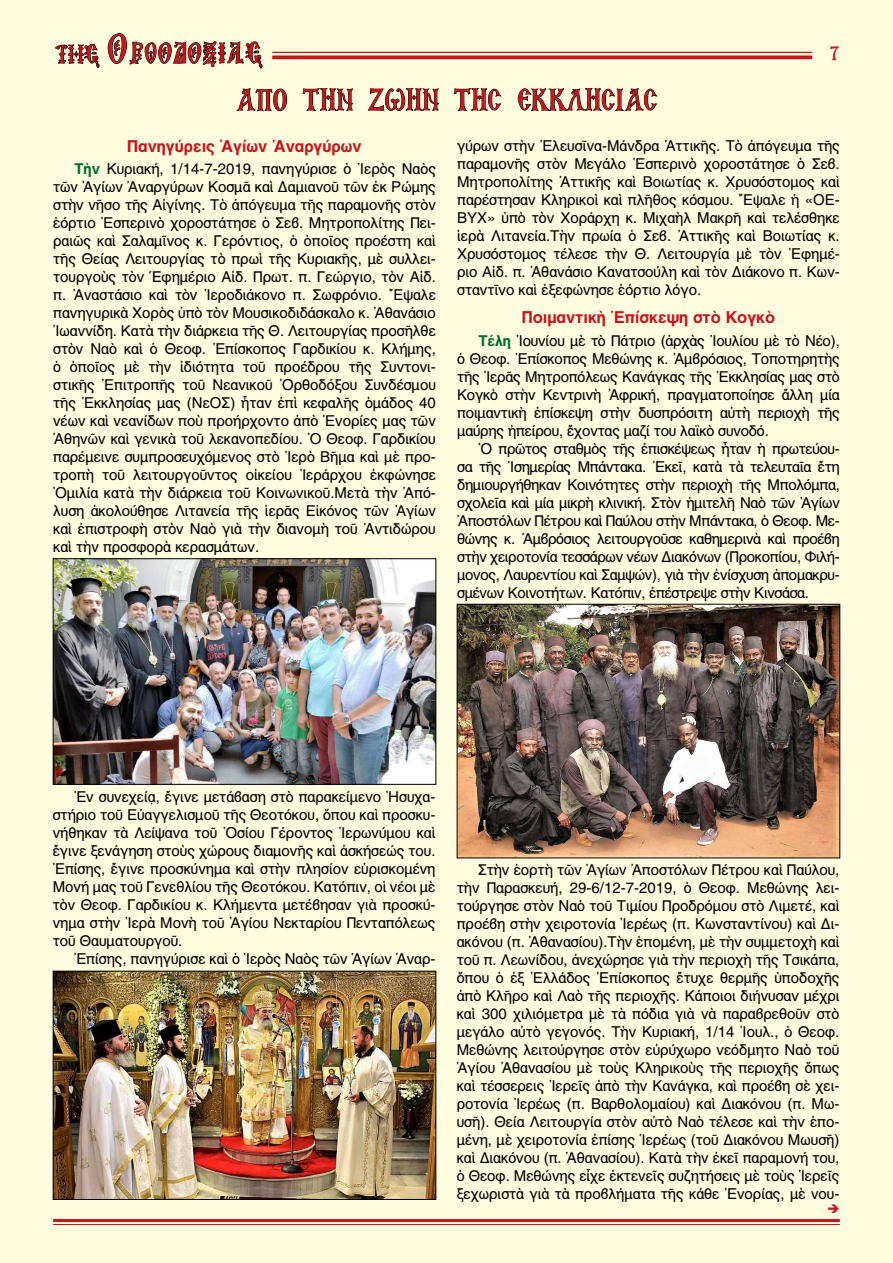
<style>
.page{position:relative;width:893px;height:1263px;background:#fffcdf}
.page>*{position:absolute;margin:0;border:0;box-sizing:border-box;transform-origin:0 0}
.t1{font:30px "BYZIMAK";color:#c4161c}
.t2{font:27px "Mg Agia Sofia UC Normal";letter-spacing:.05em;color:#c4161c}
.t3{font:19.5px "BYZIMAK";color:#c4161c}
.t4{font:16.5px "CTOS Helvetica Bold Test 1";color:#c4161c}
.t5{font:15px/18px "CTOS Helvetica Regular Test 1";color:#000;text-align:justify}
.s1{font-size:24px}
.s2{font-size:39px}
.s3{font-family:"CTOS Helvetica Bold Test 1";color:#006c32}
</style>
<div class="page">
<hr style="left:272px;top:52px;width:540px;height:1px;background:#c4161c">
<hr style="left:272px;top:56px;width:540px;height:3px;background:#c4161c">
<hr style="left:53px;top:1219px;width:787px;height:3px;background:#c4161c">
<hr style="left:53px;top:1224px;width:787px;height:1px;background:#c4161c">
<svg style="left:55px;top:41px;width:45px;height:27px"></svg>
<svg style="left:107px;top:33px;width:181px;height:117px;background:#ebe7cd"></svg>
<svg style="left:302px;top:71px;width:59px;height:81px;background:#ebe8ce"></svg>
<svg style="left:367px;top:71px;width:80px;height:81px;background:#eae7cc"></svg>
<svg style="left:453px;top:71px;width:50px;height:81px;background:#ebe8cd"></svg>
<svg style="left:517px;top:71px;width:142px;height:81px;background:#eae7cd"></svg>
<img style="left:55px;top:973px;width:379px;height:225px">
<div style="left:53px;top:971px;width:383px;height:229px;border:1px solid #000"></div>
<img style="left:55px;top:560px;width:379px;height:223px">
<div style="left:53px;top:558px;width:383px;height:227px;border:1px solid #000"></div>
<img style="left:459px;top:606px;width:379px;height:250px">
<div style="left:457px;top:604px;width:383px;height:254px;border:1px solid #000"></div>
<svg style="left:828px;top:1204px;width:11px;height:9px"></svg>
<h2 class="t2" style="left:56px;top:41px;width:209px"><span class="s1">ΤΗΣ</span> <span class="s2">Ο</span>ΡΘΟΔΟΞΙΑΣ</h2>
<h1 class="t1" style="left:236px;top:82px;width:423px">ΑΠΟ ΤΗΝ ΖΩΗΝ ΤΗΣ ΕΚΚΛΗΣΙΑΣ</h1>
<h3 class="t3" style="left:830px;top:42px;width:12px">7</h3>
<p class="t4" style="left:127px;top:136px;width:236px">Πανηγύρεις Ἁγίων Ἀναργύρων</p>
<p class="t5" style="left:53px;top:160px;width:384px;text-indent:21px"><span class="s3">Τὴν</span> Κυριακή, 1/14-7-2019, πανηγύρισε ὁ Ἱερὸς Ναὸς τῶν Ἁγίων Ἀναργύρων Κοσμᾶ καὶ Δαμιανοῦ τῶν ἐκ Ρώμης στὴν νῆσο τῆς Αἰγίνης. Τὸ ἀπόγευμα τῆς παραμονῆς στὸν ἑόρτιο Ἑσπερινὸ χοροστάτησε ὁ Σεβ. Μητροπολίτης Πει&shy;ραιῶς καὶ Σαλαμῖνος κ. Γερόντιος, ὁ ὁποῖος προέστη καὶ τῆς Θείας Λειτουργίας τὸ πρωὶ τῆς Κυριακῆς, μὲ συλλει&shy;τουργοὺς τὸν Έφημέριο Αἰδ. Πρωτ. π. Γεώργιο, τὸν Αἰδ. π. Ἀναστάσιο καὶ τὸν Ἱεροδιάκονο π. Σωφρόνιο. Ἔψαλε πανηγυρικὰ Χορὸς ὑπὸ τὸν Μουσικοδιδάσκαλο κ. Ἀθανάσιο Ἰωαννίδη. Κατὰ τὴν διάρκεια τῆς Θ. Λειτουργίας προσῆλθε στὸν Ναὸ καὶ ὁ Θεοφ. Ἐπίσκοπος Γαρδικίου κ. Κλήμης, ὁ ὁποῖος μὲ τὴν ἰδιότητα τοῦ προέδρου τῆς Συντονι&shy;στικῆς Ἐπιτροπῆς τοῦ Νεανικοῦ Ὀρθοδόξου Συνδέσμου τῆς Ἐκκλησίας μας (ΝεΟΣ) ἦταν ἐπὶ κεφαλῆς ὁμάδος 40 νέων καὶ νεανίδων ποὺ προήρχοντο ἀπὸ Ἐνορίες μας τῶν Ἀθηνῶν καὶ γενικὰ τοῦ λεκανοπεδίου. Ὁ Θεοφ. Γαρδικίου παρέμεινε συμπροσευχόμενος στὸ Ἱερὸ Βῆμα καὶ μὲ προ&shy;τροπὴ τοῦ λειτουργοῦντος οἰκείου Ἱεράρχου ἐκφώνησε Ὁμιλία κατὰ τὴν διάρκεια τοῦ Κοινωνικοῦ.Μετὰ τὴν Ἀπό&shy;λυση ἀκολούθησε Λιτανεία τῆς ἱερᾶς Εἰκόνος τῶν Ἁγίων καὶ ἐπιστροφὴ στὸν Ναὸ γιὰ τὴν διανομὴ τοῦ Ἀντιδώρου καὶ τὴν προσφορὰ κερασμάτων.</p>
<p class="t5" style="left:457px;top:137px;width:384px">γύρων στὴν Ἐλευσῖνα-Μάνδρα Ἀττικῆς. Τὸ ἀπόγευμα τῆς παραμονῆς στὸν Μεγάλο Ἑσπερινὸ χοροστάτησε ὁ Σεβ.<br>Μητροπολίτης Ἀττικῆς καὶ Βοιωτίας κ. Χρυσόστομος καὶ παρέστησαν Κληρικοὶ καὶ πλῆθος κόσμου. Ἔψαλε ἡ «ΟΕ-ΒΥΧ» ὑπὸ τὸν Χοράρχη κ. Μιχαὴλ Μακρῆ καὶ τελέσθηκε ἱερὰ Λιτανεία.Τὴν πρωία ὁ Σεβ. Ἀττικῆς καὶ Βοιωτίας κ.<br>Χρυσόστομος τέλεσε τὴν Θ. Λειτουργία μὲ τὸν Ἐφημέ&shy;ριο Αἰδ. π. Ἀθανάσιο Κανατσούλη καὶ τὸν Διάκονο π. Κων&shy;σταντῖνο καὶ ἐξεφώνησε ἑόρτιο λόγο.</p>
<p class="t4" style="left:522px;top:308px;width:255px">Ποιμαντικὴ Ἐπίσκεψη στὸ Κογκὸ</p>
<p class="t5" style="left:457px;top:331px;width:384px;text-indent:21px"><span class="s3">Τέλη</span> Ἰουνίου μὲ τὸ Πάτριο (ἀρχὰς Ἰουλίου μὲ τὸ Νέο), ὁ Θεοφ. Ἐπίσκοπος Μεθώνης κ. Ἀμβρόσιος, Τοποτηρητὴς τῆς Ἱερᾶς Μητροπόλεως Κανάγκας τῆς Ἐκκλησίας μας στὸ Κογκὸ στὴν Κεντρινὴ Ἀφρική, πραγματοποίησε ἄλλη μία ποιμαντικὴ ἐπίσκεψη στὴν δυσπρόσιτη αὐτὴ περιοχὴ τῆς μαύρης ἠπείρου, ἔχοντας μαζί του λαϊκὸ συνοδό.</p>
<p class="t5" style="left:457px;top:439px;width:384px;text-indent:21px">Ὁ πρῶτος σταθμὸς τῆς ἐπισκέψεως ἦταν ἡ πρωτεύου&shy;σα τῆς Ἰσημερίας Μπάντακα. Ἐκεῖ, κατὰ τὰ τελευταῖα ἔτη δημιουργήθηκαν Κοινότητες στὴν περιοχὴ τῆς Μπολόμπα, σχολεῖα καὶ μία μικρὴ κλινική. Στὸν ἡμιτελῆ Ναὸ τῶν Ἁγίων Ἀποστόλων Πέτρου καὶ Παύλου στὴν Μπάντακα, ὁ Θεοφ. Με&shy;θώνης κ. Ἀμβρόσιος λειτουργοῦσε καθημερινὰ καὶ προέβη στὴν χειροτονία τεσσάρων νέων Διακόνων (Προκοπίου, Φιλή&shy;μονος, Λαυρεντίου καὶ Σαμψών), γιὰ τὴν ἐνίσχυση ἀπομακρυ&shy;σμένων Κοινοτήτων. Κατόπιν, ἐπέστρεψε στὴν Κινσάσα.</p>
<p class="t5" style="left:53px;top:788px;width:384px;text-indent:21px">Ἐν συνεχείᾳ, ἔγινε μετάβαση στὸ παρακείμενο Ἡσυχα&shy;στήριο τοῦ Εὐαγγελισμοῦ τῆς Θεοτόκου, ὅπου καὶ προσκυ&shy;νήθηκαν τὰ Λείψανα τοῦ Ὁσίου Γέροντος Ἱερωνύμου καὶ ἔγινε ξενάγηση στοὺς χώρους διαμονῆς καὶ ἀσκήσεώς του.<br>Ἐπίσης, ἔγινε προσκύνημα καὶ στὴν πλησίον εὑρισκομένη Μονή μας τοῦ Γενεθλίου τῆς Θεοτόκου. Κατόπιν, οἱ νέοι μὲ τὸν Θεοφ. Γαρδικίου κ. Κλήμεντα μετέβησαν γιὰ προσκύ&shy;νημα στὴν Ἱερὰ Μονὴ τοῦ Ἁγίου Νεκταρίου Πενταπόλεως τοῦ Θαυματουργοῦ.</p>
<p class="t5" style="left:74px;top:950px;width:363px">Ἐπίσης, πανηγύρισε καὶ ὁ Ἱερὸς Ναὸς τῶν Ἁγίων Ἀναρ-</p>
<p class="t5" style="left:457px;top:860px;width:384px;text-indent:21px">Στὴν ἑορτὴ τῶν Ἁγίων Ἀποστόλων Πέτρου καὶ Παύλου, τὴν Παρασκευή, 29-6/12-7-2019, ὁ Θεοφ. Μεθώνης λει&shy;τούργησε στὸν Ναὸ τοῦ Τιμίου Προδρόμου στὸ Λιμετέ, καὶ προέβη στὴν χειροτονία Ἱερέως (π. Κωνσταντίνου) καὶ Δι&shy;ακόνου (π. Ἀθανασίου).Τὴν ἑπομένη, μὲ τὴν συμμετοχὴ καὶ τοῦ π. Λεωνίδου, ἀνεχώρησε γιὰ τὴν περιοχὴ τῆς Τσικάπα, ὅπου ὁ ἐξ Ἑλλάδος Ἐπίσκοπος ἔτυχε θερμῆς ὑποδοχῆς ἀπὸ Κλῆρο καὶ Λαὸ τῆς περιοχῆς. Κάποιοι διήνυσαν μέχρι καὶ 300 χιλιόμετρα μὲ τὰ πόδια γιὰ νὰ παραβρεθοῦν στὸ μεγάλο αὐτὸ γεγονός. Τὴν Κυριακή, 1/14 Ἰουλ., ὁ Θεοφ.<br>Μεθώνης λειτούργησε στὸν εὐρύχωρο νεόδμητο Ναὸ τοῦ Ἁγίου Ἀθανασίου μὲ τοὺς Κληρικοὺς τῆς περιοχῆς ὅπως καὶ τέσσερεις Ἱερεῖς ἀπὸ τὴν Κανάγκα, καὶ προέβη σὲ χει&shy;ροτονία Ἱερέως (π. Βαρθολομαίου) καὶ Διακόνου (π. Μω&shy;υσῆ). Θεία Λειτουργία στὸν αὐτὸ Ναὸ τέλεσε καὶ τὴν ἑπο&shy;μένη, μὲ χειροτονία ἐπίσης Ἱερέως (τοῦ Διακόνου Μωυσῆ) καὶ Διακόνου (π. Ἀθανασίου). Κατὰ τὴν ἐκεῖ παραμονή του, ὁ Θεοφ. Μεθώνης εἶχε ἐκτενεῖς συζητήσεις μὲ τοὺς Ἱερεῖς ξεχωριστὰ γιὰ τὰ προβλήματα τῆς κάθε Ἐνορίας, μὲ νου-</p>
</div>
